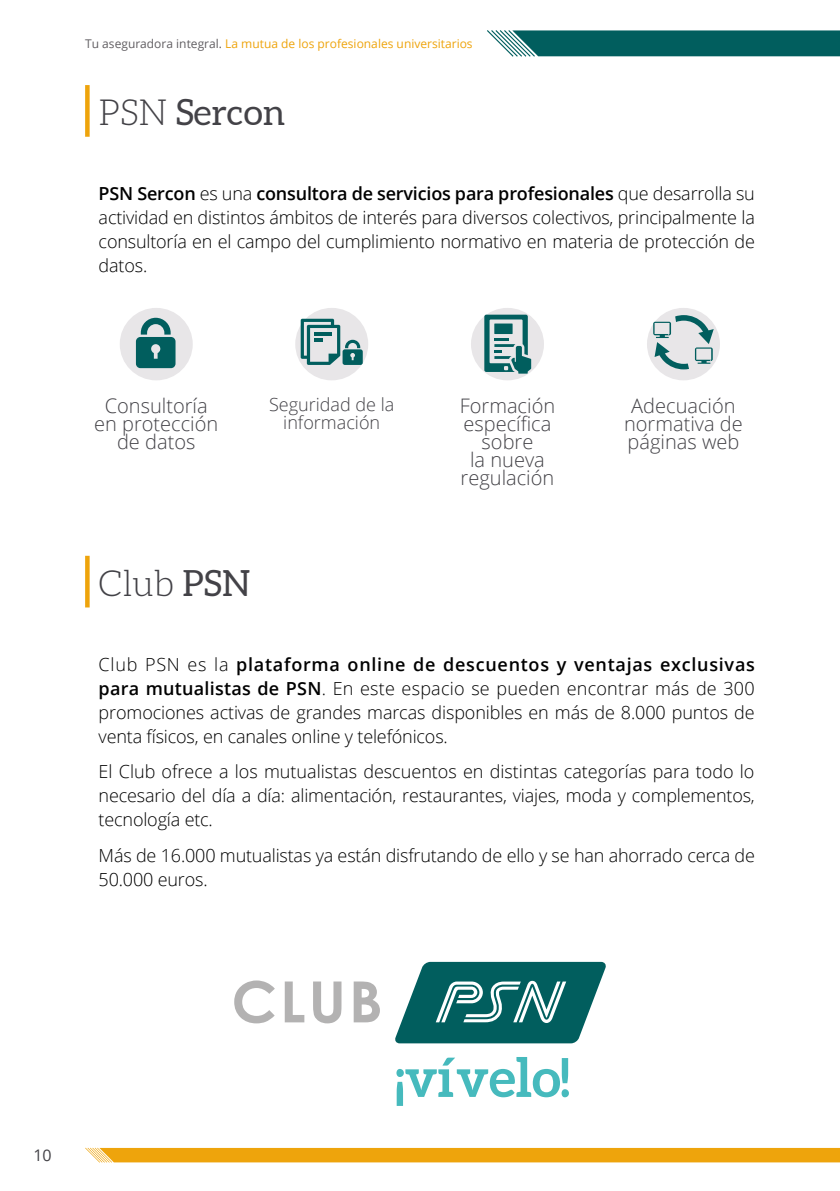
<style>
.page{position:relative;width:840px;height:1191px;background:#fff}
.page>*{position:absolute;margin:0;border:0;box-sizing:border-box;transform-origin:0 0}
.t1{font:36px "Aleo";color:#434247}
.t2{font:300 36px "Aleo";color:#434247}
.t3{font:300 20px/18px "Open Sans";color:#434247;text-align:center}
.t4{font:300 18px/24px "Open Sans";letter-spacing:-.01em;color:#000;text-align:justify}
.t5{font:300 18px/18px "Open Sans";color:#434247;text-align:center}
.t6{font:16px "Open Sans";color:#434247}
.t7{font:12px "Open Sans";color:#eea40c}
.s1{color:#615e62}
.s2{font-weight:300}
.s3{font-weight:600}
.s4{font-weight:400}
</style>
<div class="page">
<svg style="left:85px;top:1147px;width:755px;height:15px"></svg>
<svg style="left:487px;top:30px;width:353px;height:27px"></svg>
<div style="left:295px;top:308px;width:73px;height:72px;background:#e8e6e8;border-radius:50%"></div>
<svg style="left:300px;top:319px;width:62px;height:46px"></svg>
<div style="left:646px;top:308px;width:73px;height:72px;background:#e8e6e8;border-radius:50%"></div>
<svg style="left:652px;top:315px;width:61px;height:54px"></svg>
<div style="left:120px;top:308px;width:73px;height:72px;background:#e8e6e8;border-radius:50%"></div>
<svg style="left:136px;top:318px;width:39px;height:50px"></svg>
<div style="left:470px;top:308px;width:73px;height:72px;background:#e8e6e8;border-radius:50%"></div>
<svg style="left:484px;top:315px;width:47px;height:59px"></svg>
<div style="left:85px;top:85px;width:5px;height:52px;background:#eea40c"></div>
<div style="left:85px;top:556px;width:5px;height:51px;background:#eea40c"></div>
<svg style="left:234px;top:980px;width:41px;height:43px"></svg>
<svg style="left:284px;top:981px;width:20px;height:41px"></svg>
<svg style="left:313px;top:981px;width:28px;height:42px"></svg>
<svg style="left:353px;top:981px;width:27px;height:41px"></svg>
<svg style="left:395px;top:962px;width:211px;height:81px"></svg>
<svg style="left:396px;top:1057px;width:172px;height:49px"></svg>
<p class="t7" style="left:85px;top:35px;width:389px"><span class="s1">Tu aseguradora integral.</span> La mutua de los profesionales universitarios</p>
<h1 class="t1" style="left:99px;top:92px;width:188px"><span class="s2">PSN</span> Sercon</h1>
<p class="t4" style="left:99px;top:181px;width:657px"><span class="s3">PSN Sercon</span> es una <span class="s3">consultora de servicios para profesionales</span> que desarrolla su actividad en distintos ámbitos de interés para diversos colectivos, principalmente la consultoría en el campo del cumplimiento normativo en materia de protección de datos.</p>
<p class="t3" style="left:94px;top:396px;width:126px">Consultoría en protección de datos</p>
<p class="t3" style="left:459px;top:396px;width:97px">Formación específica sobre<br>la nueva regulación</p>
<p class="t5" style="left:269px;top:395px;width:127px">Seguridad de la información</p>
<p class="t3" style="left:623px;top:396px;width:120px">Adecuación normativa de páginas web</p>
<h1 class="t2" style="left:99px;top:564px;width:153px">Club <span class="s4">PSN</span></h1>
<p class="t4" style="left:99px;top:652px;width:657px">Club PSN es la <span class="s3">plataforma online de descuentos y ventajas exclusivas para mutualistas de PSN</span>. En este espacio se pueden encontrar más de 300 promociones activas de grandes marcas disponibles en más de 8.000 puntos de venta físicos, en canales online y telefónicos.</p>
<p class="t4" style="left:99px;top:759px;width:657px">El Club ofrece a los mutualistas descuentos en distintas categorías para todo lo necesario del día a día: alimentación, restaurantes, viajes, moda y complementos, tecnología etc.</p>
<p class="t4" style="left:99px;top:842px;width:657px">Más de 16.000 mutualistas ya están disfrutando de ello y se han ahorrado cerca de<br>50.000 euros.</p>
<p class="t6" style="left:33px;top:1144px;width:20px">10</p>
</div>
